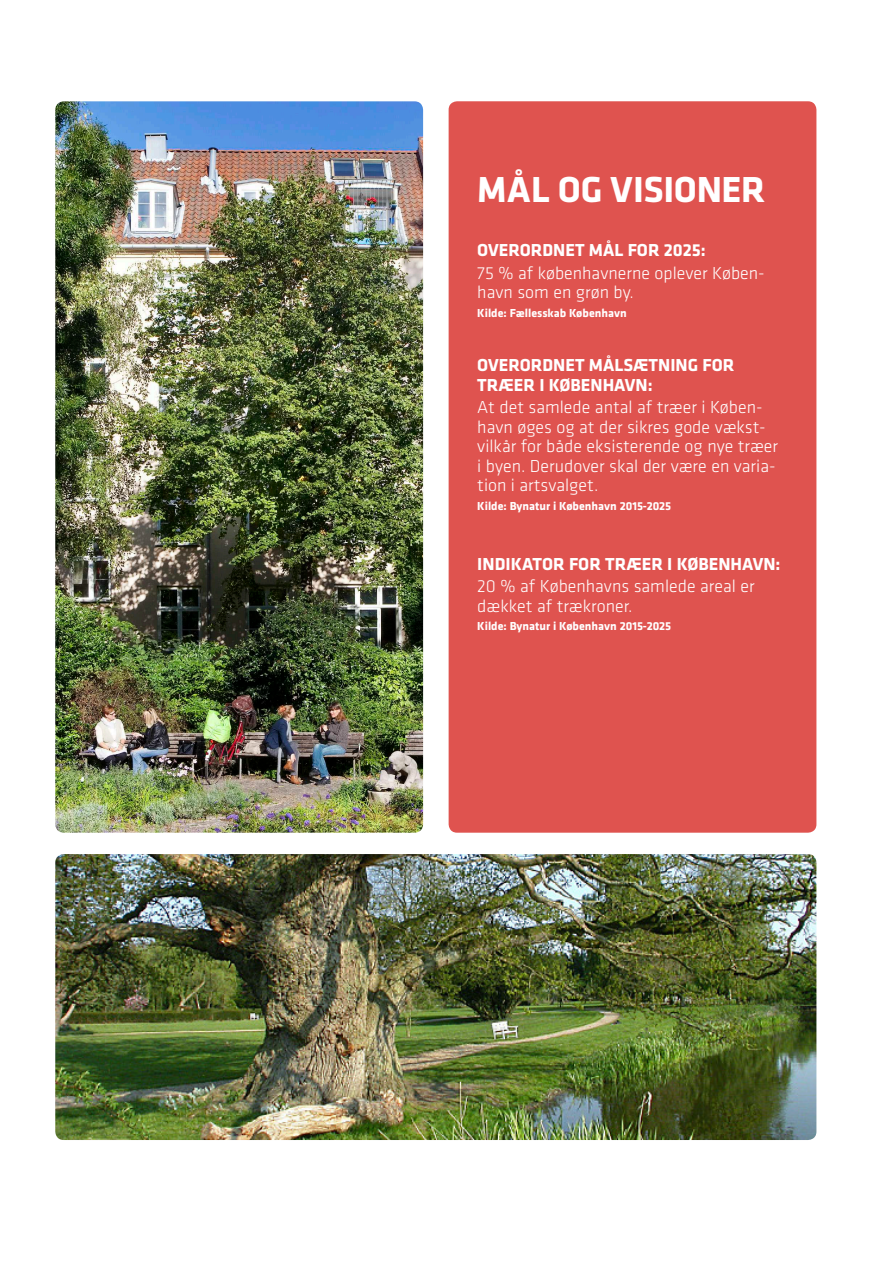
<style>
.page{position:relative;width:893px;height:1263px;background:#fff}
.page>*{position:absolute;margin:0;border:0;box-sizing:border-box;transform-origin:0 0}
.t1{font:700 37.5px "Klavika";letter-spacing:-.01em;color:#fff}
.t2{font:300 18px/19.5px "Klavika";color:#fff}
.t3{font:700 18px/19.5px "Klavika";color:#fff}
.t4{font:700 12px "Klavika";color:#fff}
</style>
<div class="page">
<div style="left:449px;top:101px;width:367px;height:732px;background:#df534f;border-radius:9px"></div>
<img style="left:55px;top:101px;width:368px;height:732px">
<img style="left:55px;top:854px;width:761px;height:286px">
<h1 class="t1" style="left:477px;top:170px;width:290px">MÅL OG VISIONER</h1>
<p class="t3" style="left:477px;top:241px;width:230px">OVERORDNET MÅL FOR 2025:</p>
<p class="t2" style="left:477px;top:265px;width:289px">75 % af københavnerne oplever Køben&shy;havn som en grøn by.</p>
<p class="t4" style="left:477px;top:307px;width:151px">Kilde: Fællesskab København</p>
<p class="t3" style="left:477px;top:355px;width:259px">OVERORDNET MÅLSÆTNING FOR<br>TRÆER I KØBENHAVN:</p>
<p class="t2" style="left:477px;top:399px;width:302px">At det samlede antal af træer i Køben&shy;havn øges og at der sikres gode vækst&shy;vilkår for både eksisterende og nye træer i byen. Derudover skal der være en varia&shy;tion i artsvalget.</p>
<p class="t4" style="left:477px;top:499px;width:195px">Kilde: Bynatur i København 2015-2025</p>
<p class="t3" style="left:477px;top:554px;width:305px">INDIKATOR FOR TRÆER I KØBENHAVN:</p>
<p class="t2" style="left:477px;top:578px;width:279px">20 % af Københavns samlede areal er dækket af trækroner.</p>
<p class="t4" style="left:477px;top:620px;width:195px">Kilde: Bynatur i København 2015-2025</p>
</div>
